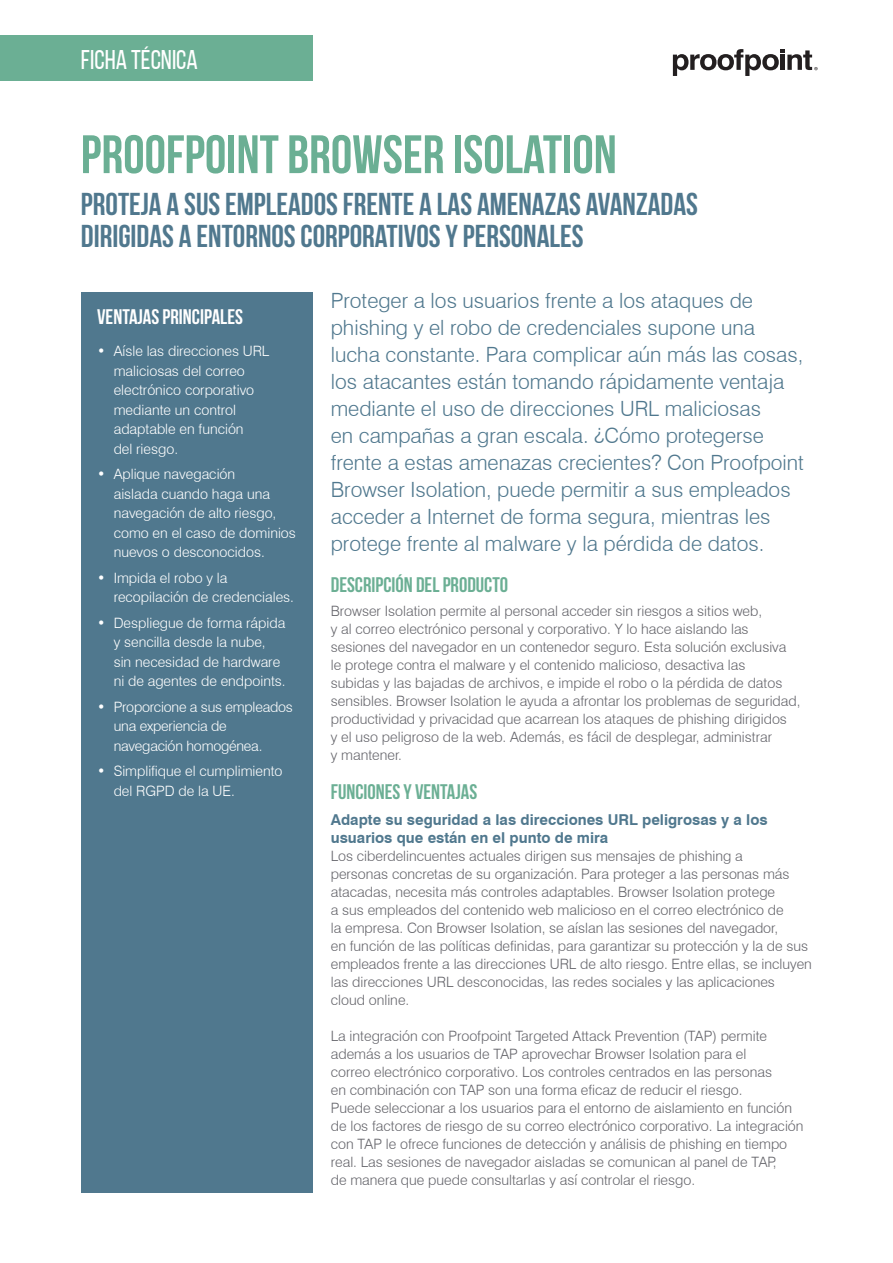
<style>
.page{position:relative;width:893px;height:1263px;background:#fff}
.page>*{position:absolute;margin:0;border:0;box-sizing:border-box;transform-origin:0 0}
.t1{font:700 54px "Bebas Neue";color:#6baf94}
.t2{font:700 31.5px/31.5px "Bebas Neue";color:#50788e}
.t3{font:27px "Bebas Neue";color:#fff}
.t4{font:300 21px/27px "Swiss 721 BT";color:#50788e}
.t5{font:700 21px "Bebas Neue";color:#6baf94}
.t6{font:700 21px "Bebas Neue";color:#fff}
.t7{font:700 15px/18.8px "Swiss 721 BT";color:#50788e}
.t8{font:300 14.25px/18px "Swiss 721 BT";color:#65656b}
.t9{font:300 14.25px/19.5px "Swiss 721 BT";color:#fff}
</style>
<div class="page">
<svg style="left:673px;top:49px;width:145px;height:27px"></svg>
<div style="left:0;top:36px;width:313px;height:45px;background:#6baf94"></div>
<div style="left:81px;top:292px;width:232px;height:901px;background:#50788e"></div>
<h3 class="t3" style="left:81px;top:45px;width:118px">FICHA TÉCNICA</h3>
<h1 class="t1" style="left:81px;top:125px;width:537px">PROOFPOINT BROWSER ISOLATION</h1>
<h2 class="t2" style="left:81px;top:188px;width:619px">PROTEJA A SUS EMPLEADOS FRENTE A LAS AMENAZAS AVANZADAS<br>DIRIGIDAS A ENTORNOS CORPORATIVOS Y PERSONALES</h2>
<h3 class="t6" style="left:97px;top:305px;width:147px">VENTAJAS PRINCIPALES</h3>
<p class="t9" style="left:114px;top:341px;width:157px;text-indent:-17px">• Aísle las direcciones URL maliciosas del correo electrónico corporativo mediante un control adaptable en función<br>del riesgo.</p>
<p class="t9" style="left:114px;top:464px;width:184px;text-indent:-17px">• Aplique navegación<br>aislada cuando haga una navegación de alto riesgo, como en el caso de dominios nuevos o desconocidos.</p>
<p class="t9" style="left:114px;top:568px;width:182px;text-indent:-17px">• Impida el robo y la recopilación de credenciales.</p>
<p class="t9" style="left:114px;top:613px;width:173px;text-indent:-17px">• Despliegue de forma rápida y sencilla desde la nube, sin necesidad de hardware ni de agentes de endpoints.</p>
<p class="t9" style="left:114px;top:697px;width:181px;text-indent:-17px">• Proporcione a sus empleados una experiencia de navegación homogénea.</p>
<p class="t9" style="left:114px;top:761px;width:170px;text-indent:-17px">• Simplifique el cumplimiento del RGPD de la UE.</p>
<p class="t4" style="left:331px;top:287px;width:475px">Proteger a los usuarios frente a los ataques de phishing y el robo de credenciales supone una lucha constante. Para complicar aún más las cosas, los atacantes están tomando rápidamente ventaja mediante el uso de direcciones URL maliciosas<br>en campañas a gran escala. ¿Cómo protegerse frente a estas amenazas crecientes? Con Proofpoint Browser Isolation, puede permitir a sus empleados acceder a Internet de forma segura, mientras les protege frente al malware y la pérdida de datos.</p>
<h3 class="t5" style="left:331px;top:573px;width:179px">DESCRIPCIÓN DEL PRODUCTO</h3>
<p class="t8" style="left:331px;top:602px;width:471px">Browser Isolation permite al personal acceder sin riesgos a sitios web,<br>y al correo electrónico personal y corporativo. Y lo hace aislando las sesiones del navegador en un contenedor seguro. Esta solución exclusiva<br>le protege contra el malware y el contenido malicioso, desactiva las<br>subidas y las bajadas de archivos, e impide el robo o la pérdida de datos sensibles. Browser Isolation le ayuda a afrontar los problemas de seguridad, productividad y privacidad que acarrean los ataques de phishing dirigidos<br>y el uso peligroso de la web. Además, es fácil de desplegar, administrar<br>y mantener.</p>
<h3 class="t5" style="left:331px;top:780px;width:148px">FUNCIONES Y VENTAJAS</h3>
<p class="t7" style="left:331px;top:810px;width:438px">Adapte su seguridad a las direcciones URL peligrosas y a los usuarios que están en el punto de mira</p>
<p class="t8" style="left:331px;top:847px;width:483px">Los ciberdelincuentes actuales dirigen sus mensajes de phishing a<br>personas concretas de su organización. Para proteger a las personas más atacadas, necesita más controles adaptables. Browser Isolation protege<br>a sus empleados del contenido web malicioso en el correo electrónico de<br>la empresa. Con Browser Isolation, se aíslan las sesiones del navegador,<br>en función de las políticas definidas, para garantizar su protección y la de sus empleados frente a las direcciones URL de alto riesgo. Entre ellas, se incluyen las direcciones URL desconocidas, las redes sociales y las aplicaciones cloud online.</p>
<p class="t8" style="left:331px;top:1027px;width:474px">La integración con Proofpoint Targeted Attack Prevention (TAP) permite además a los usuarios de TAP aprovechar Browser Isolation para el<br>correo electrónico corporativo. Los controles centrados en las personas<br>en combinación con TAP son una forma eficaz de reducir el riesgo.<br>Puede seleccionar a los usuarios para el entorno de aislamiento en función de los factores de riesgo de su correo electrónico corporativo. La integración con TAP le ofrece funciones de detección y análisis de phishing en tiempo real. Las sesiones de navegador aisladas se comunican al panel de TAP,<br>de manera que puede consultarlas y así controlar el riesgo.</p>
</div>
